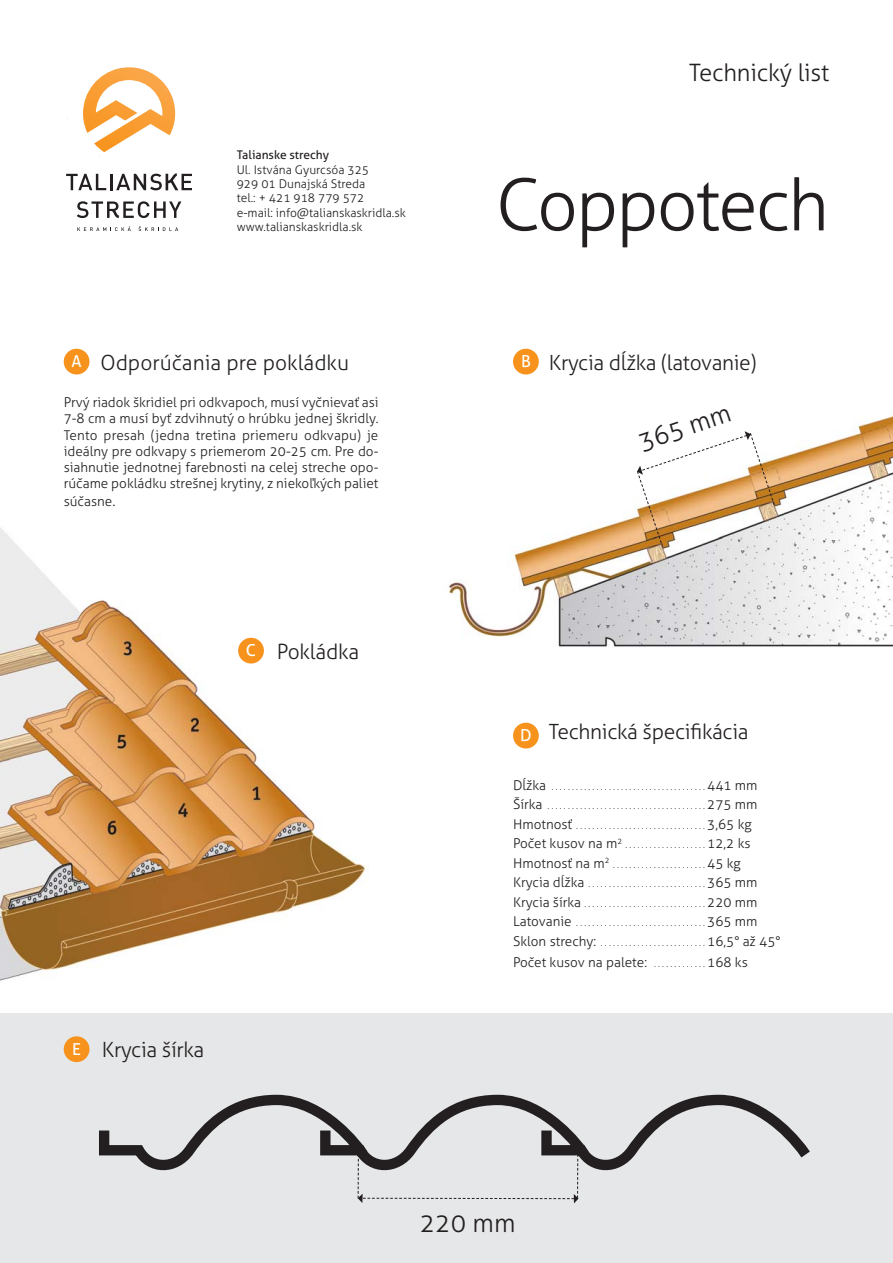
<style>
.page{position:relative;width:893px;height:1263px;background:#fff}
.page>*{position:absolute;margin:0;border:0;box-sizing:border-box;transform-origin:0 0}
.t1{font:300 72px "Aller";letter-spacing:-.03em;color:#231f20}
.t2{font:300 25.65px "Aller";color:#231f20}
.t3{font:300 24px "Aller";letter-spacing:-.01em;color:#231f20}
.t4{font:300 21px "Aller";letter-spacing:-.015em;color:#231f20}
.t5{font:16.5px "Aller";color:#fff}
.t6{font:300 13.5px/16.4px "Aller";color:#231f20;text-align:justify}
.t7{font:300 12px/14.4px "Aller";color:#231f20}
.t8{font:12px "Aller";color:#231f20}
.t9{font:300 9px/19.5px "Aller";color:#231f20;text-align:justify}
.s1{font-size:15px}
.s2{font-weight:400;font-size:16.5px;color:#fff}
.s3{font-size:13.5px}
.s4{font-size:9px}
</style>
<div class="page">
<svg style="left:83px;top:67px;width:92px;height:85px"></svg>
<svg style="left:77px;top:226px;width:54px;height:5px"></svg>
<svg style="left:138px;top:226px;width:40px;height:5px"></svg>
<svg style="left:77px;top:201px;width:104px;height:17px"></svg>
<svg style="left:66px;top:174px;width:40px;height:16px"></svg>
<hr style="left:110px;top:174px;width:3px;height:16px;background:#231f20">
<svg style="left:116px;top:173px;width:76px;height:17px"></svg>
<img style="left:0;top:527px;width:367px;height:454px">
<img style="left:448px;top:415px;width:445px;height:232px">
<svg style="left:636px;top:431px;width:139px;height:113px"></svg>
<div style="left:64px;top:349px;width:25px;height:25px;background:#f7931d;border-radius:50%"></div>
<div style="left:513px;top:349px;width:26px;height:25px;background:#f7931d;border-radius:50%"></div>
<div style="left:238px;top:638px;width:26px;height:25px;background:#f7931d;border-radius:50%"></div>
<div style="left:513px;top:723px;width:26px;height:25px;background:#f7931d;border-radius:50%"></div>
<div style="left:0;top:1013px;width:893px;height:250px;background:#e6e7e8"></div>
<svg style="left:99px;top:1094px;width:711px;height:109px"></svg>
<div style="left:64px;top:1036px;width:25px;height:26px;background:#f7931d;border-radius:50%"></div>
<h3 class="t8" style="left:237px;top:151px;width:94px">Talianske strechy</h3>
<h3 class="t7" style="left:237px;top:164px;width:171px">Ul. Istvána Gyurcsóa 325<br>929 01 Dunajská Streda<br>tel.: + 421 918 779 572<br>e-mail: info@talianskaskridla.sk www.talianskaskridla.sk</h3>
<h3 class="t3" style="left:689px;top:64px;width:142px">Technický list</h3>
<h1 class="t1" style="left:496px;top:177px;width:335px">Coppotech</h1>
<h3 class="t4" style="left:101px;top:354px;width:250px">Odporúčania pre pokládku</h3>
<p class="t6" style="left:64px;top:396px;width:316px">Prvý riadok škridiel pri odkvapoch, musí vyčnievať asi 7-8 cm a musí byť zdvihnutý o hrúbku jednej škridly.<br>Tento presah (jedna tretina priemeru odkvapu) je ideálny pre odkvapy s priemerom 20-25 cm. Pre do&shy;siahnutie jednotnej farebnosti na celej streche opo&shy;rúčame pokládku strešnej krytiny, z niekoľkých paliet súčasne<span class="s1">.</span></p>
<h3 class="t5" style="left:71px;top:355px;width:12px">A</h3>
<h3 class="t5" style="left:521px;top:355px;width:11px">B</h3>
<h3 class="t4" style="left:549px;top:354px;width:209px">Krycia dĺžka (latovanie)</h3>
<h2 class="t2" style="left:636px;top:432px;width:97px;rotate:-18deg">365 mm</h2>
<h3 class="t5" style="left:246px;top:644px;width:12px">C</h3>
<h3 class="t4" style="left:277px;top:644px;width:84px">Pokládka</h3>
<h3 class="t5" style="left:520px;top:729px;width:13px">D</h3>
<h3 class="t4" style="left:549px;top:724px;width:201px">Technická špecifikácia</h3>
<h3 class="t4" style="left:72px;top:1041px;width:134px"><span class="s2">E</span> Krycia šírka</h3>
<p class="t9" style="left:513px;top:778px;width:246px"><span class="s3">Dĺžka</span> . . . . . . . . . . . . . . . . . . . . . . . . . . . . . . . . . . . . . . <span class="s3">441 mm Šírka</span> . . . . . . . . . . . . . . . . . . . . . . . . . . . . . . . . . . . . . . . <span class="s3">275 mm Hmotnosť</span> . . . . . . . . . . . . . . . . . . . . . . . . . . . . . . . . <span class="s3">3,65 kg</span></p>
<h3 class="t6" style="left:513px;top:837px;width:111px">Počet kusov na m<sup>2</sup></h3>
<p class="t9" style="left:625px;top:836px;width:127px">. . . . . . . . . . . . . . . . . . . . <span class="s3">12,2 ks</span></p>
<h3 class="t6" style="left:513px;top:856px;width:98px">Hmotnosť na m<sup>2</sup></h3>
<p class="t9" style="left:513px;top:856px;width:269px;text-align:left;text-indent:100px">. . . . . . . . . . . . . . . . . . . . . . . <span class="s3">45 kg<br>Krycia dĺžka</span> . . . . . . . . . . . . . . . . . . . . . . . . . . . . . <span class="s3">365 mm Krycia šírka</span> . . . . . . . . . . . . . . . . . . . . . . . . . . . . . . <span class="s3">220 mm Latovanie</span> . . . . . . . . . . . . . . . . . . . . . . . . . . . . . . . . <span class="s3">365 mm Sklon strechy:</span> . . . . . . . . . . . . . . . . . . . . . . . . . . <span class="s3">16,5° až 45°</span></p>
<h3 class="t6" style="left:513px;top:955px;width:236px">Počet kusov na palete: <span class="s4">. . . . . . . . . . . . .</span> 168 ks</h3>
<h2 class="t2" style="left:420px;top:1213px;width:97px">220 mm</h2>
</div>
